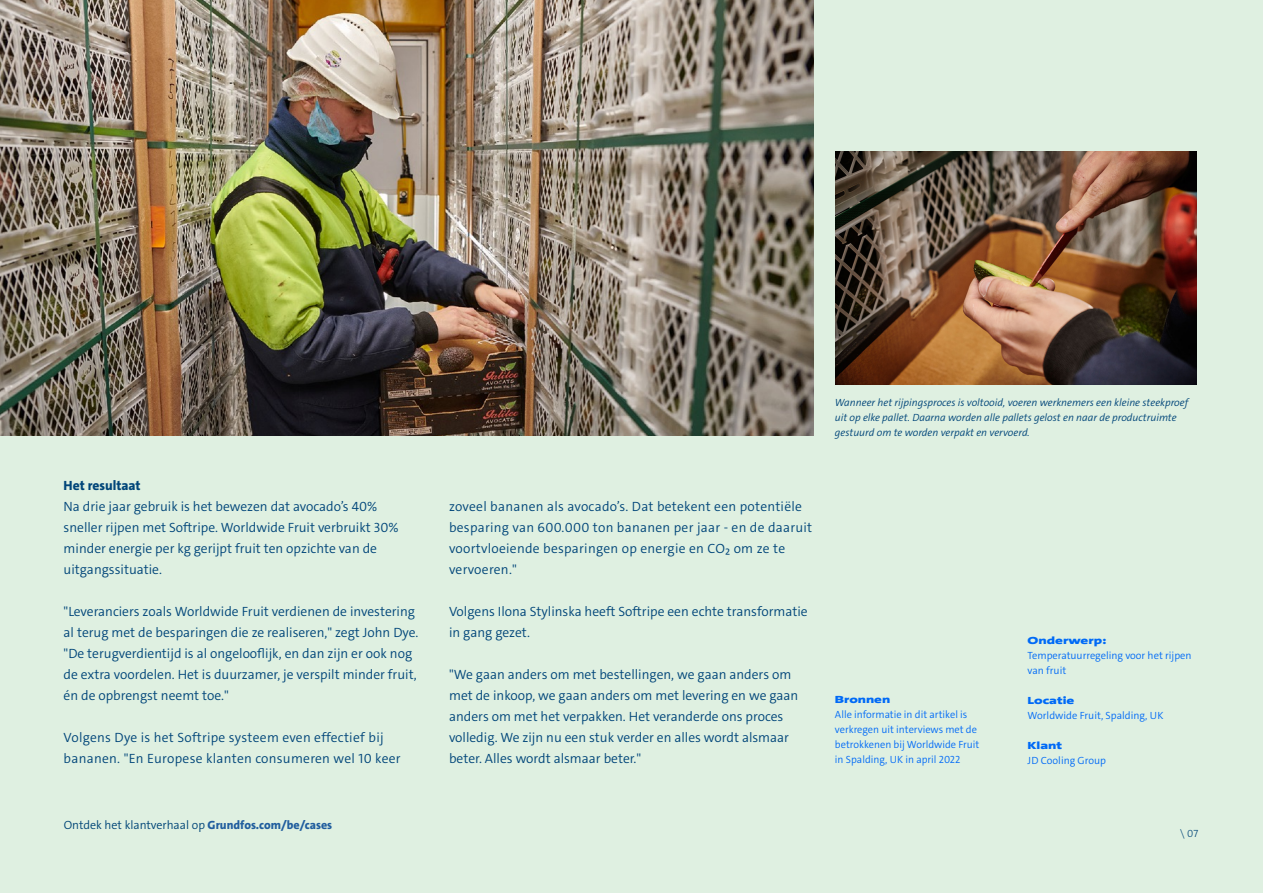
<style>
.page{position:relative;width:1263px;height:893px;background:#dff0e1}
.page>*{position:absolute;margin:0;border:0;box-sizing:border-box;transform-origin:0 0}
.t1{font:300 13.5px/21px "Grundfos The Sans";color:#004579}
.t2{font:300 13.5px/21px "Grundfos The Sans";letter-spacing:.02em;color:#004579}
.t3{font:800 13.5px "Grundfos The Sans";color:#004579}
.t4{font:300 12px "Grundfos The Sans";color:#004577}
.t5{font:300 10.5px/15px "Grundfos The Sans";color:#006af7}
.t6{font:italic 300 10.5px/15px "Grundfos The Sans";color:#004579}
.t7{font:900 10.5px "Grundfos The Sans Extd";color:#006af7}
.t8{font:300 10.5px "Grundfos The Sans";color:#004577}
.s1{font-weight:800;color:#215e9e}
</style>
<div class="page">
<img style="left:0;top:0;width:813px;height:436px">
<img style="left:835px;top:151px;width:361px;height:233px">
<p class="t3" style="left:64px;top:476px;width:79px">Het resultaat</p>
<p class="t1" style="left:64px;top:496px;width:336px">Na drie jaar gebruik is het bewezen dat avocado’s 40% sneller rijpen met Softripe. Worldwide Fruit verbruikt 30% minder energie per kg gerijpt fruit ten opzichte van de uitgangssituatie.</p>
<p class="t1" style="left:64px;top:601px;width:356px">"Leveranciers zoals Worldwide Fruit verdienen de investering al terug met de besparingen die ze realiseren," zegt John Dye. "De terugverdientijd is al ongelooflijk, en dan zijn er ook nog de extra voordelen. Het is duurzamer, je verspilt minder fruit, én de opbrengst neemt toe."</p>
<p class="t2" style="left:64px;top:727px;width:339px">Volgens Dye is het Softripe systeem even effectief bij bananen. "En Europese klanten consumeren wel 10 keer</p>
<p class="t4" style="left:64px;top:817px;width:270px">Ontdek het klantverhaal op <span class="s1">Grundfos.com/be/cases</span></p>
<p class="t6" style="left:835px;top:395px;width:355px">Wanneer het rijpingsproces is voltooid, voeren werknemers een kleine steekproef uit op elke pallet. Daarna worden alle pallets gelost en naar de productruimte gestuurd om te worden verpakt en vervoerd.</p>
<p class="t2" style="left:449px;top:496px;width:365px">zoveel bananen als avocado’s. Dat betekent een potentiële besparing van 600.000 ton bananen per jaar - en de daaruit voortvloeiende besparingen op energie en CO₂ om ze te vervoeren."</p>
<p class="t1" style="left:449px;top:601px;width:360px">Volgens Ilona Stylinska heeft Softripe een echte transformatie in gang gezet.</p>
<p class="t1" style="left:449px;top:664px;width:351px">"We gaan anders om met bestellingen, we gaan anders om met de inkoop, we gaan anders om met levering en we gaan anders om met het verpakken. Het veranderde ons proces volledig. We zijn nu een stuk verder en alles wordt alsmaar beter. Alles wordt alsmaar beter."</p>
<p class="t7" style="left:835px;top:693px;width:57px">Bronnen</p>
<p class="t5" style="left:835px;top:707px;width:146px">Alle informatie in dit artikel is verkregen uit interviews met de betrokkenen bij Worldwide Fruit in Spalding, UK in april 2022</p>
<p class="t7" style="left:1028px;top:633px;width:80px">Onderwerp:</p>
<p class="t5" style="left:1028px;top:648px;width:165px">Temperatuurregeling voor het rijpen van fruit</p>
<p class="t7" style="left:1028px;top:693px;width:48px">Locatie</p>
<p class="t5" style="left:1028px;top:708px;width:137px">Worldwide Fruit, Spalding, UK</p>
<p class="t7" style="left:1028px;top:738px;width:36px">Klant</p>
<p class="t5" style="left:1028px;top:753px;width:80px">JD Cooling Group</p>
<p class="t8" style="left:1180px;top:827px;width:20px">\ 07</p>
</div>
